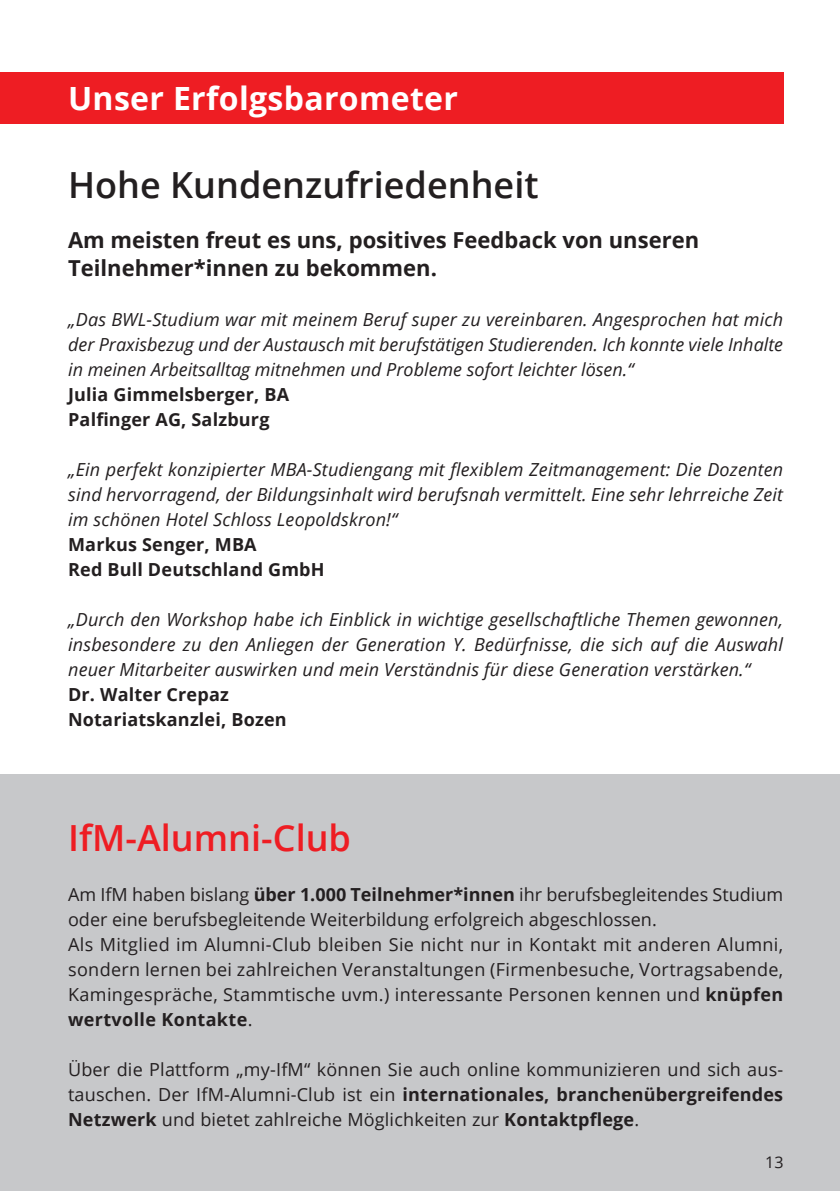
<style>
.page{position:relative;width:840px;height:1191px;background:#fff}
.page>*{position:absolute;margin:0;border:0;box-sizing:border-box;transform-origin:0 0}
.t1{font:600 36px "Open Sans";color:#231f20}
.t2{font:600 36px "Open Sans";color:#ee1d23}
.t3{font:700 32px "Open Sans";letter-spacing:.01em;color:#fff}
.t4{font:700 22px/28px "Open Sans";color:#231f20}
.t5{font:italic 18px/25px "Open Sans";letter-spacing:.01em;color:#231f20;text-align:justify}
.t6{font:18px/25px "Open Sans";letter-spacing:.02em;color:#231f20}
.t7{font:700 18px/25px "Open Sans";letter-spacing:.01em;color:#231f20}
.t8{font:16px "Open Sans";color:#231f20}
.s1{font-weight:700}
</style>
<div class="page">
<div style="left:1px;top:774px;width:838px;height:417px;background:#c7c8ca"></div>
<div style="left:0;top:73px;width:782px;height:51px;background:#ee1d23"></div>
<h2 class="t3" style="left:68px;top:75px;width:391px">Unser Erfolgsbarometer</h2>
<h1 class="t1" style="left:68px;top:160px;width:471px">Hohe Kundenzufriedenheit</h1>
<p class="t4" style="left:68px;top:225px;width:632px">Am meisten freut es uns, positives Feedback von unseren<br>Teilnehmer*innen zu bekommen.</p>
<p class="t5" style="left:68px;top:306px;width:716px">„Das BWL-Studium war mit meinem Beruf super zu vereinbaren. Angesprochen hat mich der Praxisbezug und der Austausch mit berufstätigen Studierenden. Ich konnte viele Inhalte in meinen Arbeitsalltag mitnehmen und Probleme sofort leichter lösen.“</p>
<p class="t7" style="left:68px;top:381px;width:222px">Julia Gimmelsberger, BA<br>Palfinger AG, Salzburg</p>
<p class="t5" style="left:68px;top:456px;width:716px">„Ein perfekt konzipierter MBA-Studiengang mit flexiblem Zeitmanagement: Die Dozenten sind hervorragend, der Bildungsinhalt wird berufsnah vermittelt. Eine sehr lehrreiche Zeit im schönen Hotel Schloss Leopoldskron!“</p>
<p class="t7" style="left:68px;top:531px;width:258px">Markus Senger, MBA<br>Red Bull Deutschland GmbH</p>
<p class="t5" style="left:68px;top:606px;width:716px">„Durch den Workshop habe ich Einblick in wichtige gesellschaftliche Themen gewonnen, insbesondere zu den Anliegen der Generation Y. Bedürfnisse, die sich auf die Auswahl neuer Mitarbeiter auswirken und mein Verständnis für diese Generation verstärken.“</p>
<p class="t7" style="left:68px;top:681px;width:220px">Dr. Walter Crepaz<br>Notariatskanzlei, Bozen</p>
<h1 class="t2" style="left:68px;top:813px;width:284px">IfM-Alumni-Club</h1>
<p class="t6" style="left:68px;top:881px;width:716px">Am IfM haben bislang <span class="s1">über 1.000 Teilnehmer*innen</span> ihr berufsbegleitendes Studium oder eine berufsbegleitende Weiterbildung erfolgreich abgeschlossen.<br>Als Mitglied im Alumni-Club bleiben Sie nicht nur in Kontakt mit anderen Alumni, sondern lernen bei zahlreichen Veranstaltungen (Firmenbesuche, Vortragsabende, Kamingespräche, Stammtische uvm.) interessante Personen kennen und <span class="s1">knüpfen wertvolle Kontakte</span>.</p>
<p class="t6" style="left:68px;top:1056px;width:716px;text-align:justify">Über die Plattform „my-IfM“ können Sie auch online kommunizieren und sich aus&shy;tauschen. Der IfM-Alumni-Club ist ein <span class="s1">internationales, branchenübergreifendes Netzwerk</span> und bietet zahlreiche Möglichkeiten zur <span class="s1">Kontaktpflege</span>.</p>
<p class="t8" style="left:764px;top:1151px;width:20px">13</p>
</div>
